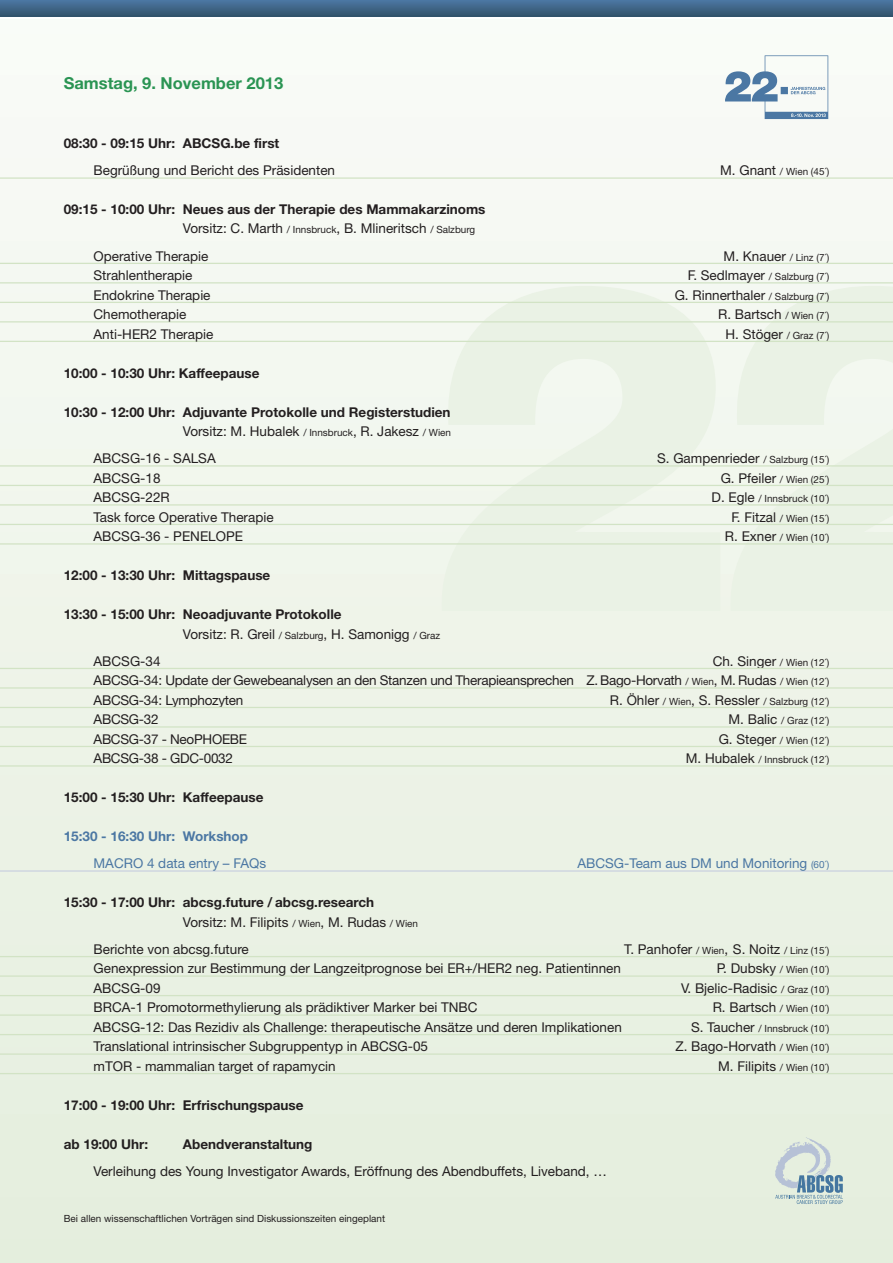
<style>
.page{position:relative;width:893px;height:1263px;background:#fff}
.page>*{position:absolute;margin:0;border:0;box-sizing:border-box;transform-origin:0 0}
.t1{font:700 16.5px "Helvetica Neue";color:#2a9453}
.t2{font:13.5px "Helvetica Neue";color:#231f20}
.t3{font:700 13.5px/19.5px "Helvetica Neue";color:#231f20}
.t4{font:13.5px/19.5px "Helvetica Neue";letter-spacing:-.02em;color:#231f20}
.t5{font:13.5px "Helvetica Neue";color:#4b77a3}
.t6{font:700 13.5px "Helvetica Neue";color:#4b77a3}
.t7{font:9.9px "Helvetica Neue";color:#231f20}
.s1{font-size:13.5px}
.s2{font-weight:400}
.s3{font-weight:400;font-size:9.9px}
.s4{font-size:9.9px}
</style>
<div class="page">
<svg style="left:0;top:0;width:893px;height:15px;background:#406689"></svg>
<hr style="left:0;top:15px;width:893px;height:2px;background:#32536c">
<div style="left:0;top:1238px;width:893px;height:25px;background:#e4eedd"></div>
<div style="left:0;top:1197px;width:893px;height:41px;background:#e5eede"></div>
<div style="left:0;top:1155px;width:893px;height:42px;background:#e6efdf"></div>
<div style="left:0;top:1114px;width:893px;height:41px;background:#e6efdf"></div>
<div style="left:0;top:573px;width:893px;height:541px;background:#ebf2e5"></div>
<div style="left:0;top:532px;width:893px;height:41px;background:#f0f6ec"></div>
<div style="left:0;top:490px;width:893px;height:42px;background:#f1f6ed"></div>
<div style="left:0;top:449px;width:893px;height:41px;background:#f2f7ed"></div>
<div style="left:0;top:241px;width:893px;height:208px;background:#f4f8f1"></div>
<div style="left:0;top:199px;width:893px;height:42px;background:#f6f9f3"></div>
<div style="left:0;top:158px;width:893px;height:41px;background:#f7f9f4"></div>
<div style="left:0;top:116px;width:893px;height:42px;background:#f7f9f5"></div>
<div style="left:0;top:75px;width:893px;height:41px;background:#f8faf6"></div>
<div style="left:0;top:33px;width:893px;height:42px;background:#f9fcf7"></div>
<div style="left:0;top:19px;width:893px;height:14px;background:#f9fcf8"></div>
<svg style="left:440px;top:286px;width:453px;height:240px;fill:#eaf2e5"></svg>
<hr style="left:0;top:956px;width:893px;height:1px;background:#d2e3c5">
<hr style="left:0;top:975px;width:893px;height:2px;background:#d2e3c5">
<hr style="left:0;top:995px;width:893px;height:1px;background:#d2e3c5">
<hr style="left:0;top:1014px;width:893px;height:2px;background:#d2e3c5">
<hr style="left:0;top:1034px;width:893px;height:1px;background:#d2e3c5">
<hr style="left:0;top:1053px;width:893px;height:2px;background:#d2e3c5">
<hr style="left:0;top:1073px;width:893px;height:1px;background:#d2e3c5">
<hr style="left:0;top:465px;width:893px;height:2px;background:#d2e3c5">
<hr style="left:0;top:485px;width:893px;height:1px;background:#d2e3c5">
<hr style="left:0;top:504px;width:893px;height:2px;background:#d2e3c5">
<hr style="left:0;top:524px;width:893px;height:1px;background:#d2e3c5">
<hr style="left:0;top:543px;width:893px;height:2px;background:#d2e3c5">
<hr style="left:0;top:263px;width:893px;height:1px;background:#d2e3c5">
<hr style="left:0;top:282px;width:893px;height:1px;background:#d2e3c5">
<hr style="left:0;top:302px;width:893px;height:1px;background:#d2e3c5">
<hr style="left:0;top:321px;width:893px;height:1px;background:#d2e3c5">
<hr style="left:0;top:341px;width:893px;height:1px;background:#d2e3c5">
<hr style="left:0;top:177px;width:893px;height:2px;background:#d2e3c5">
<hr style="left:0;top:870px;width:893px;height:2px;background:#cad1e0">
<hr style="left:0;top:668px;width:893px;height:1px;background:#d2e3c5">
<hr style="left:0;top:687px;width:893px;height:2px;background:#d2e3c5">
<hr style="left:0;top:707px;width:893px;height:1px;background:#d2e3c5">
<hr style="left:0;top:726px;width:893px;height:2px;background:#d2e3c5">
<hr style="left:0;top:746px;width:893px;height:1px;background:#d2e3c5">
<hr style="left:0;top:765px;width:893px;height:2px;background:#d2e3c5">
<svg style="left:775px;top:1137px;width:68px;height:67px"></svg>
<svg style="left:725px;top:55px;width:103px;height:64px"></svg>
<p class="t1" style="left:64px;top:78px;width:221px">Samstag, 9. November 2013</p>
<p class="t3" style="left:64px;top:135px;width:217px">08:30 - 09:15 Uhr: ABCSG.be first</p>
<p class="t2" style="left:94px;top:165px;width:243px">Begrüßung und Bericht des Präsidenten</p>
<p class="t7" style="left:720px;top:168px;width:111px"><span class="s1">M. Gnant</span> / Wien (45´)</p>
<p class="t3" style="left:183px;top:201px;width:304px;text-indent:-119px">09:15 - 10:00 Uhr: Neues aus der Therapie des Mammakarzinoms<br><span class="s2">Vorsitz: C. Marth</span> <span class="s3">/ Innsbruck</span><span class="s2">, B. Mlineritsch</span> <span class="s3">/ Salzburg</span></p>
<p class="t2" style="left:94px;top:251px;width:116px">Operative Therapie</p>
<p class="t7" style="left:724px;top:253px;width:107px"><span class="s1">M. Knauer</span> / Linz (7´)</p>
<p class="t2" style="left:94px;top:270px;width:101px">Strahlentherapie</p>
<p class="t7" style="left:688px;top:273px;width:143px"><span class="s1">F. Sedlmayer</span> / Salzburg (7´)</p>
<p class="t2" style="left:94px;top:290px;width:119px">Endokrine Therapie</p>
<p class="t2" style="left:675px;top:290px;width:156px">G. Rinnerthaler <span class="s4">/ Salzburg (7´)</span></p>
<p class="t2" style="left:94px;top:309px;width:94px">Chemotherapie</p>
<p class="t2" style="left:718px;top:309px;width:113px">R. Bartsch <span class="s4">/ Wien (7´)</span></p>
<p class="t2" style="left:94px;top:329px;width:121px">Anti-HER2 Therapie</p>
<p class="t7" style="left:725px;top:331px;width:105px"><span class="s1">H. Stöger</span> / Graz (7´)</p>
<p class="t3" style="left:64px;top:364px;width:197px">10:00 - 10:30 Uhr: Kaffeepause</p>
<p class="t3" style="left:64px;top:403px;width:389px;text-align:right">10:30 - 12:00 Uhr: Adjuvante Protokolle und Registerstudien<br><span class="s2">Vorsitz: M. Hubalek</span> <span class="s3">/ Innsbruck</span><span class="s2">, R. Jakesz</span> <span class="s3">/ Wien</span></p>
<p class="t2" style="left:94px;top:453px;width:124px">ABCSG-16 - SALSA</p>
<p class="t2" style="left:657px;top:453px;width:174px">S. Gampenrieder <span class="s4">/ Salzburg (15´)</span></p>
<p class="t2" style="left:94px;top:473px;width:69px">ABCSG-18</p>
<p class="t7" style="left:721px;top:475px;width:110px"><span class="s1">G. Pfeiler</span> / Wien (25´)</p>
<p class="t2" style="left:94px;top:492px;width:78px">ABCSG-22R</p>
<p class="t7" style="left:711px;top:495px;width:119px"><span class="s1">D. Egle</span> / Innsbruck (10´)</p>
<p class="t2" style="left:94px;top:512px;width:182px">Task force Operative Therapie</p>
<p class="t7" style="left:731px;top:514px;width:99px"><span class="s1">F. Fitzal</span> / Wien (15´)</p>
<p class="t2" style="left:94px;top:531px;width:151px">ABCSG-36 - PENELOPE</p>
<p class="t7" style="left:725px;top:534px;width:106px"><span class="s1">R. Exner</span> / Wien (10´)</p>
<p class="t3" style="left:64px;top:567px;width:208px">12:00 - 13:30 Uhr: Mittagspause</p>
<p class="t3" style="left:183px;top:606px;width:259px;text-indent:-119px">13:30 - 15:00 Uhr: Neoadjuvante Protokolle<br><span class="s2">Vorsitz: R. Greil</span> <span class="s3">/ Salzburg</span><span class="s2">, H. Samonigg</span> <span class="s3">/ Graz</span></p>
<p class="t2" style="left:94px;top:656px;width:69px">ABCSG-34</p>
<p class="t7" style="left:713px;top:658px;width:118px"><span class="s1">Ch. Singer</span> / Wien (12´)</p>
<p class="t4" style="left:94px;top:672px;width:737px">ABCSG-34: Update der Gewebeanalysen an den Stanzen und Therapieansprechen Z. Bago-Horvath <span class="s4">/ Wien</span>, M. Rudas <span class="s4">/ Wien (12´)<br></span>ABCSG-34: Lymphozyten</p>
<p class="t7" style="left:610px;top:697px;width:221px"><span class="s1">R. Öhler</span> / Wien<span class="s1">, S. Ressler</span> / Salzburg (12´)</p>
<p class="t2" style="left:94px;top:714px;width:67px">ABCSG-32</p>
<p class="t7" style="left:728px;top:717px;width:102px"><span class="s1">M. Balic</span> / Graz (12´)</p>
<p class="t4" style="left:94px;top:730px;width:155px">ABCSG-37 - NeoPHOEBE</p>
<p class="t7" style="left:719px;top:736px;width:112px"><span class="s1">G. Steger</span> / Wien (12´)</p>
<p class="t4" style="left:94px;top:750px;width:141px">ABCSG-38 - GDC-0032</p>
<p class="t7" style="left:686px;top:756px;width:145px"><span class="s1">M. Hubalek</span> / Innsbruck (12´)</p>
<p class="t3" style="left:64px;top:789px;width:201px">15:00 - 15:30 Uhr: Kaffeepause</p>
<p class="t6" style="left:64px;top:831px;width:186px">15:30 - 16:30 Uhr: Workshop</p>
<p class="t5" style="left:94px;top:858px;width:174px">MACRO 4 data entry – FAQs</p>
<p class="t5" style="left:577px;top:858px;width:253px">ABCSG-Team aus DM und Monitoring <span class="s4">(60´)</span></p>
<p class="t3" style="left:183px;top:894px;width:237px;text-indent:-119px">15:30 - 17:00 Uhr: abcsg.future / abcsg.research<br><span class="s2">Vorsitz: M. Filipits</span> <span class="s3">/ Wien</span><span class="s2">, M. Rudas</span> <span class="s3">/ Wien</span></p>
<p class="t2" style="left:94px;top:944px;width:157px">Berichte von abcsg.future</p>
<p class="t2" style="left:624px;top:944px;width:207px">T. Panhofer <span class="s4">/ Wien</span>, S. Noitz <span class="s4">/ Linz (15´)</span></p>
<p class="t2" style="left:94px;top:963px;width:529px">Genexpression zur Bestimmung der Langzeitprognose bei ER+/HER2 neg. Patientinnen</p>
<p class="t7" style="left:717px;top:966px;width:114px"><span class="s1">P. Dubsky</span> / Wien (10´)</p>
<p class="t2" style="left:94px;top:983px;width:69px">ABCSG-09</p>
<p class="t2" style="left:681px;top:983px;width:150px">V. Bjelic-Radisic <span class="s4">/ Graz (10´)</span></p>
<p class="t2" style="left:94px;top:1002px;width:386px">BRCA-1 Promotormethylierung als prädiktiver Marker bei TNBC</p>
<p class="t7" style="left:713px;top:1005px;width:118px"><span class="s1">R. Bartsch</span> / Wien (10´)</p>
<p class="t2" style="left:94px;top:1022px;width:530px">ABCSG-12: Das Rezidiv als Challenge: therapeutische Ansätze und deren Implikationen</p>
<p class="t7" style="left:691px;top:1024px;width:140px"><span class="s1">S. Taucher</span> / Innsbruck (10´)</p>
<p class="t2" style="left:94px;top:1041px;width:336px">Translational intrinsischer Subgruppentyp in ABCSG-05</p>
<p class="t2" style="left:675px;top:1041px;width:155px">Z. Bago-Horvath <span class="s4">/ Wien (10´)</span></p>
<p class="t2" style="left:94px;top:1061px;width:244px">mTOR - mammalian target of rapamycin</p>
<p class="t2" style="left:718px;top:1061px;width:113px">M. Filipits <span class="s4">/ Wien (10´)</span></p>
<p class="t3" style="left:64px;top:1096px;width:241px">17:00 - 19:00 Uhr: Erfrischungspause</p>
<p class="t3" style="left:64px;top:1135px;width:86px">ab 19:00 Uhr:</p>
<p class="t3" style="left:183px;top:1135px;width:131px">Abendveranstaltung</p>
<p class="t2" style="left:94px;top:1166px;width:515px">Verleihung des Young Investigator Awards, Eröffnung des Abendbuffets, Liveband, …</p>
<p class="t7" style="left:64px;top:1215px;width:323px">Bei allen wissenschaftlichen Vorträgen sind Diskussionszeiten eingeplant</p>
</div>
